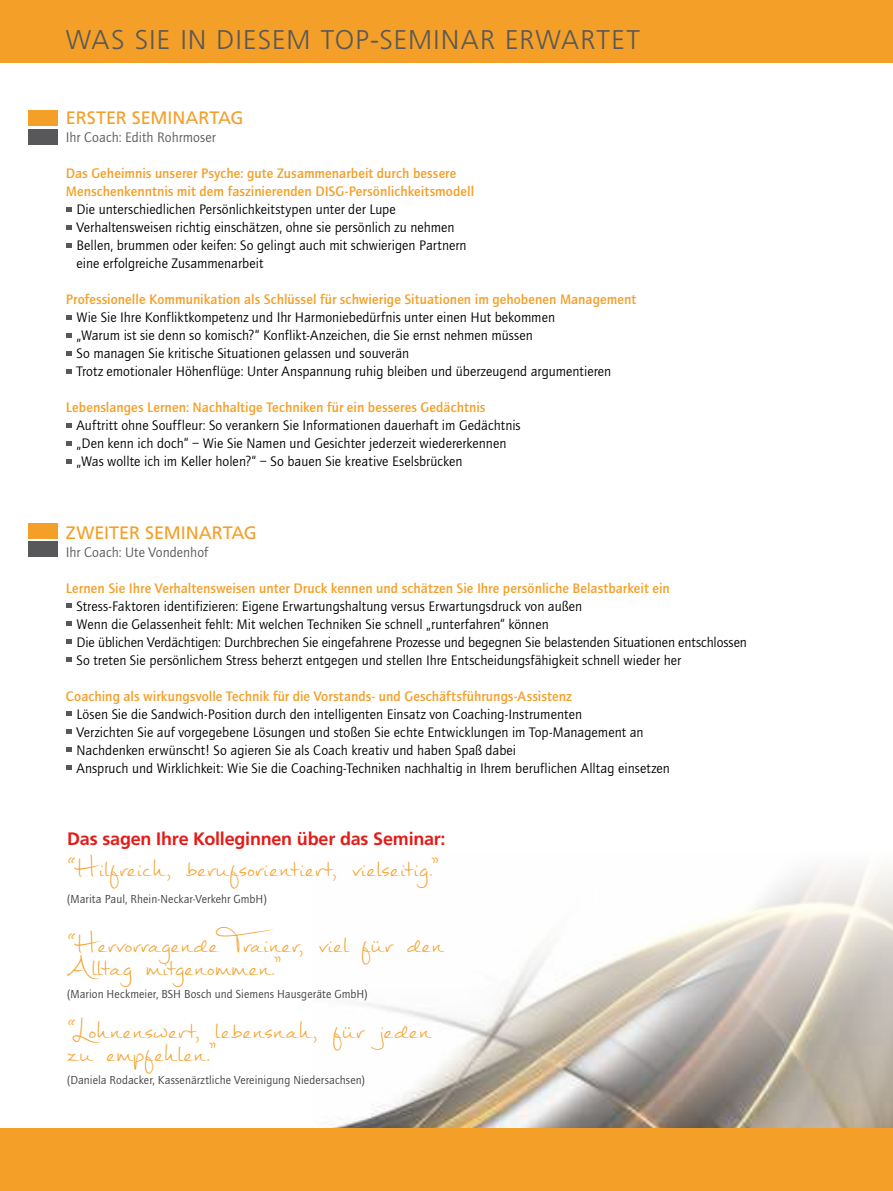
<style>
.page{position:relative;width:893px;height:1191px;background:#fff}
.page>*{position:absolute;margin:0;border:0;box-sizing:border-box;transform-origin:0 0}
.t1{font:45px "Mathilde";letter-spacing:.025em;color:#f49f28}
.t2{font:300 27px "Frutiger LT";letter-spacing:.05em;color:#58585a}
.t3{font:700 18px "Frutiger LT";letter-spacing:-.015em;color:#e31c19}
.t4{font:18px "Frutiger LT";color:#f49f28}
.t5{font:14.25px/18px "Quay Sans EF";letter-spacing:.005em;color:#000}
.t6{font:500 14.25px/18px "Quay Sans EF";letter-spacing:.005em;color:#f49f28}
.t7{font:14.25px "Quay Sans EF";letter-spacing:.005em;color:#58585a}
.t8{font:12px "Quay Sans ITC Std";letter-spacing:.01em;color:#3e3d40}
</style>
<div class="page">
<img style="left:329px;top:867px;width:564px;height:261px">
<div style="left:0;top:1128px;width:893px;height:63px;background:#f49f28"></div>
<div style="left:0;top:0;width:893px;height:63px;background:#f49f28"></div>
<svg style="left:66px;top:207px;width:6px;height:5px"></svg>
<svg style="left:66px;top:225px;width:6px;height:5px"></svg>
<svg style="left:66px;top:243px;width:6px;height:5px"></svg>
<svg style="left:66px;top:315px;width:6px;height:5px"></svg>
<svg style="left:66px;top:333px;width:6px;height:5px"></svg>
<svg style="left:66px;top:351px;width:6px;height:5px"></svg>
<svg style="left:66px;top:369px;width:6px;height:5px"></svg>
<svg style="left:66px;top:423px;width:6px;height:5px"></svg>
<svg style="left:66px;top:441px;width:6px;height:5px"></svg>
<svg style="left:66px;top:459px;width:6px;height:5px"></svg>
<svg style="left:66px;top:603px;width:6px;height:5px"></svg>
<svg style="left:66px;top:621px;width:6px;height:5px"></svg>
<svg style="left:66px;top:639px;width:6px;height:5px"></svg>
<svg style="left:66px;top:657px;width:6px;height:5px"></svg>
<svg style="left:66px;top:711px;width:6px;height:5px"></svg>
<svg style="left:66px;top:729px;width:6px;height:5px"></svg>
<svg style="left:66px;top:747px;width:6px;height:5px"></svg>
<svg style="left:66px;top:765px;width:6px;height:5px"></svg>
<div style="left:28px;top:111px;width:30px;height:15px;background:#f49f28"></div>
<div style="left:28px;top:129px;width:30px;height:16px;background:#58585a"></div>
<div style="left:28px;top:523px;width:30px;height:16px;background:#f49f28"></div>
<div style="left:28px;top:541px;width:30px;height:16px;background:#58585a"></div>
<h2 class="t2" style="left:66px;top:24px;width:575px">WAS SIE IN DIESEM TOP-SEMINAR ERWARTET</h2>
<p class="t4" style="left:66px;top:107px;width:179px">ERSTER SEMINARTAG</p>
<p class="t7" style="left:66px;top:130px;width:151px">Ihr Coach: Edith Rohrmoser</p>
<p class="t6" style="left:66px;top:165px;width:410px">Das Geheimnis unserer Psyche: gute Zusammenarbeit durch bessere<br>Menschenkenntnis mit dem faszinierenden DISG-Persönlichkeitsmodell</p>
<p class="t5" style="left:77px;top:201px;width:392px">Die unterschiedlichen Persönlichkeitstypen unter der Lupe Verhaltensweisen richtig einschätzen, ohne sie persönlich zu nehmen Bellen, brummen oder keifen: So gelingt auch mit schwierigen Partnern eine erfolgreiche Zusammenarbeit</p>
<p class="t6" style="left:66px;top:291px;width:572px">Professionelle Kommunikation als Schlüssel für schwierige Situationen im gehobenen Management</p>
<p class="t5" style="left:77px;top:309px;width:536px">Wie Sie Ihre Konfliktkompetenz und Ihr Harmoniebedürfnis unter einen Hut bekommen<br>„Warum ist sie denn so komisch?“ Konflikt-Anzeichen, die Sie ernst nehmen müssen<br>So managen Sie kritische Situationen gelassen und souverän<br>Trotz emotionaler Höhenflüge: Unter Anspannung ruhig bleiben und überzeugend argumentieren</p>
<p class="t6" style="left:66px;top:399px;width:421px">Lebenslanges Lernen: Nachhaltige Techniken für ein besseres Gedächtnis</p>
<p class="t5" style="left:77px;top:417px;width:446px">Auftritt ohne Souffleur: So verankern Sie Informationen dauerhaft im Gedächtnis „Den kenn ich doch“ – Wie Sie Namen und Gesichter jederzeit wiedererkennen „Was wollte ich im Keller holen?“ – So bauen Sie kreative Eselsbrücken</p>
<p class="t4" style="left:66px;top:521px;width:193px">ZWEITER SEMINARTAG</p>
<p class="t7" style="left:66px;top:544px;width:144px">Ihr Coach: Ute Vondenhof</p>
<p class="t6" style="left:66px;top:579px;width:605px">Lernen Sie Ihre Verhaltensweisen unter Druck kennen und schätzen Sie Ihre persönliche Belastbarkeit ein</p>
<p class="t5" style="left:77px;top:597px;width:672px">Stress-Faktoren identifizieren: Eigene Erwartungshaltung versus Erwartungsdruck von außen<br>Wenn die Gelassenheit fehlt: Mit welchen Techniken Sie schnell „runterfahren“ können<br>Die üblichen Verdächtigen: Durchbrechen Sie eingefahrene Prozesse und begegnen Sie belastenden Situationen entschlossen So treten Sie persönlichem Stress beherzt entgegen und stellen Ihre Entscheidungsfähigkeit schnell wieder her</p>
<p class="t6" style="left:66px;top:687px;width:507px">Coaching als wirkungsvolle Technik für die Vorstands- und Geschäftsführungs-Assistenz</p>
<p class="t5" style="left:77px;top:705px;width:595px">Lösen Sie die Sandwich-Position durch den intelligenten Einsatz von Coaching-Instrumenten<br>Verzichten Sie auf vorgegebene Lösungen und stoßen Sie echte Entwicklungen im Top-Management an Nachdenken erwünscht! So agieren Sie als Coach kreativ und haben Spaß dabei<br>Anspruch und Wirklichkeit: Wie Sie die Coaching-Techniken nachhaltig in Ihrem beruflichen Alltag einsetzen</p>
<p class="t3" style="left:67px;top:827px;width:380px">Das sagen Ihre Kolleginnen über das Seminar:</p>
<h1 class="t1" style="left:67px;top:834px;width:374px">“Hilfreich, berufsorientiert, vielseitig.”</h1>
<p class="t8" style="left:67px;top:891px;width:201px">(Marita Paul, Rhein-Neckar-Verkehr GmbH)</p>
<h1 class="t1" style="left:67px;top:910px;width:377px">“Hervorragende Trainer, viel für den</h1>
<h1 class="t1" style="left:67px;top:932px;width:216px">Alltag mitgenommen.”</h1>
<p class="t8" style="left:67px;top:986px;width:302px">(Marion Heckmeier, BSH Bosch und Siemens Hausgeräte GmbH)</p>
<h1 class="t1" style="left:67px;top:996px;width:364px">“Lohnenswert, lebensnah, für jeden</h1>
<h1 class="t1" style="left:67px;top:1018px;width:151px">zu empfehlen.”</h1>
<p class="t8" style="left:67px;top:1072px;width:299px">(Daniela Rodacker, Kassenärztliche Vereinigung Niedersachsen)</p>
</div>
